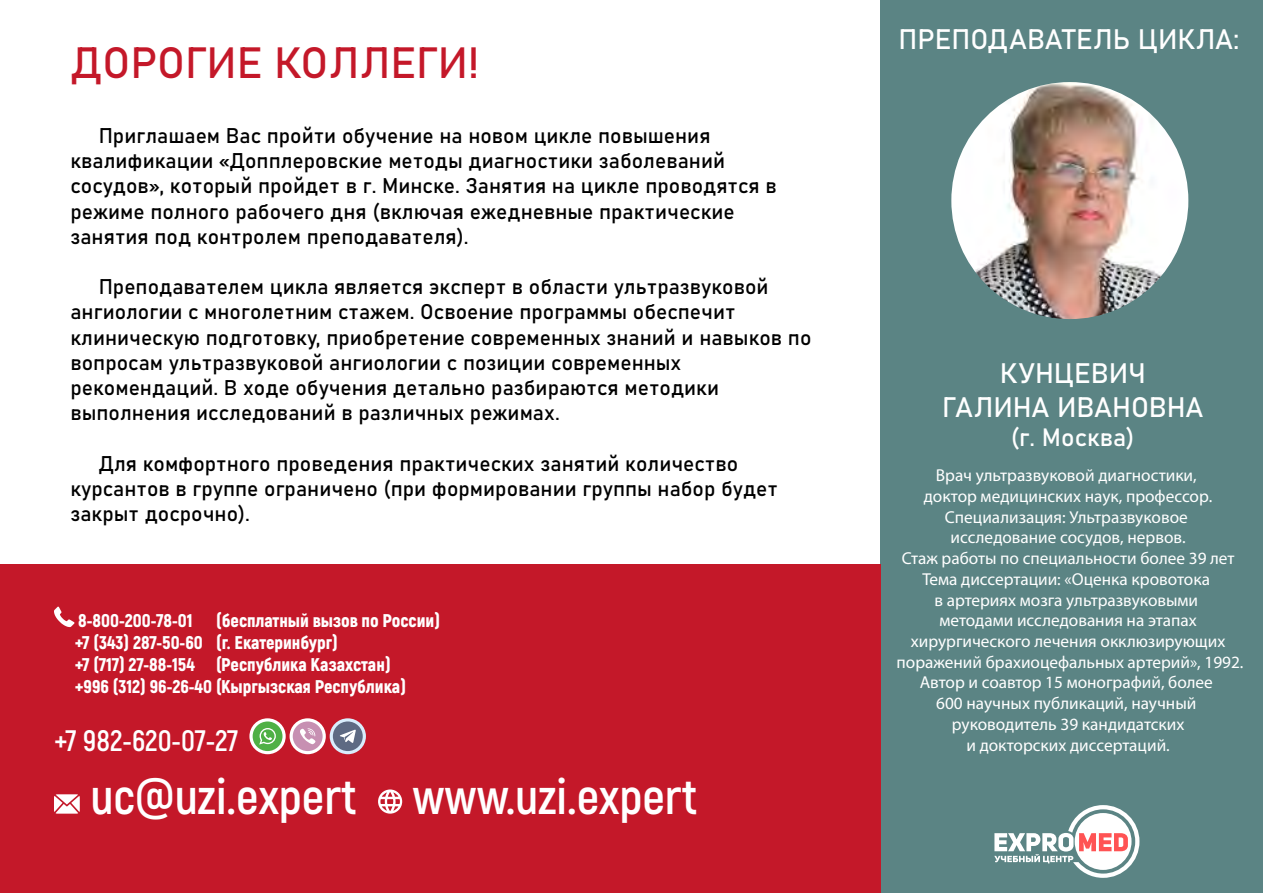
<style>
.page{position:relative;width:1263px;height:893px;background:#fff}
.page>*{position:absolute;margin:0;border:0;box-sizing:border-box;transform-origin:0 0}
.t1{font:700 49.5px "Akrobat";color:#fff}
.t2{font:43.2px "Bahnschrift";color:#c41829}
.t3{font:700 29.55px "Akrobat";color:#fff}
.t4{font:27.9px/33.5px "Bahnschrift";color:#fff;text-align:center}
.t5{font:24.75px "Bahnschrift";color:#fff}
.t6{font:21px/25.2px "Bahnschrift";color:#000}
.t7{font:900 18.45px/22px "Akrobat";color:#fff}
.t8{font:17.25px/20.7px "Myriad Pro";color:#fff;text-align:center}
</style>
<div class="page">
<div style="left:881px;top:0;width:382px;height:893px;background:#5b8484"></div>
<div style="left:0;top:564px;width:881px;height:329px;background:#c41829"></div>
<svg style="left:994px;top:805px;width:145px;height:73px"></svg>
<img style="left:951px;top:82px;width:237px;height:237px;border-radius:118px">
<svg style="left:54px;top:607px;width:20px;height:20px"></svg>
<svg style="left:54px;top:794px;width:26px;height:20px"></svg>
<svg style="left:378px;top:789px;width:24px;height:25px"></svg>
<svg style="left:290px;top:718px;width:36px;height:36px"></svg>
<div style="left:293px;top:721px;width:30px;height:30px;background:#c790b2;border-radius:50%"></div>
<svg style="left:300px;top:728px;width:16px;height:16px"></svg>
<svg style="left:249px;top:718px;width:37px;height:36px"></svg>
<div style="left:253px;top:721px;width:29px;height:30px;background:#4fb045;border-radius:50%"></div>
<svg style="left:259px;top:728px;width:17px;height:16px"></svg>
<svg style="left:330px;top:718px;width:36px;height:36px"></svg>
<div style="left:333px;top:721px;width:30px;height:30px;background:#5e6a83;border-radius:50%"></div>
<svg style="left:340px;top:729px;width:16px;height:14px"></svg>
<h2 class="t2" style="left:71px;top:30px;width:410px">ДОРОГИЕ КОЛЛЕГИ!</h2>
<p class="t6" style="left:70px;top:121px;width:708px;text-indent:28px">Приглашаем Вас пройти обучение на новом цикле повышения квалификации «Допплеровские методы диагностики заболеваний сосудов», который пройдет в г. Минске. Занятия на цикле проводятся в режиме полного рабочего дня (включая ежедневные практические занятия под контролем преподавателя).</p>
<p class="t6" style="left:70px;top:273px;width:742px;text-indent:28px">Преподавателем цикла является эксперт в области ультразвуковой ангиологии с многолетним стажем. Освоение программы обеспечит клиническую подготовку, приобретение современных знаний и навыков по вопросам ультразвуковой ангиологии с позиции современных рекомендаций. В ходе обучения детально разбираются методики выполнения исследований в различных режимах.</p>
<p class="t6" style="left:70px;top:449px;width:709px;text-indent:28px">Для комфортного проведения практических занятий количество курсантов в группе ограничено (при формировании группы набор будет закрыт досрочно).</p>
<p class="t7" style="left:75px;top:609px;width:367px;text-indent:141px">(бесплатный вызов по России) +7 (343) 287-50-60 (г. Екатеринбург)<br>+7 (717) 27-88-154 (Республика Казахстан)<br>+996 (312) 96-26-40 (Кыргызская Республика)</p>
<p class="t7" style="left:78px;top:609px;width:116px">8-800-200-78-01</p>
<h3 class="t3" style="left:54px;top:723px;width:186px">+7 982-620-07-27</h3>
<h1 class="t1" style="left:90px;top:765px;width:608px">uc@uzi.expert www.uzi.expert</h1>
<h3 class="t4" style="left:898px;top:21px;width:342px">ПРЕПОДАВАТЕЛЬ ЦИКЛА:</h3>
<h3 class="t4" style="left:942px;top:355px;width:263px">КУНЦЕВИЧ<br>ГАЛИНА ИВАНОВНА</h3>
<p class="t5" style="left:1011px;top:419px;width:125px">(г. Москва)</p>
<p class="t8" style="left:896px;top:465px;width:348px">Врач ультразвуковой диагностики,<br>доктор медицинских наук, профессор.<br>Специализация: Ультразвуковое исследование сосудов, нервов.<br>Стаж работы по специальности более 39 лет Тема диссертации: «Оценка кровотока<br>в артериях мозга ультразвуковыми<br>методами исследования на этапах хирургического лечения окклюзирующих поражений брахиоцефальных артерий», 1992.<br>Автор и соавтор 15 монографий, более<br>600 научных публикаций, научный руководитель 39 кандидатских<br>и докторских диссертаций.</p>
</div>
